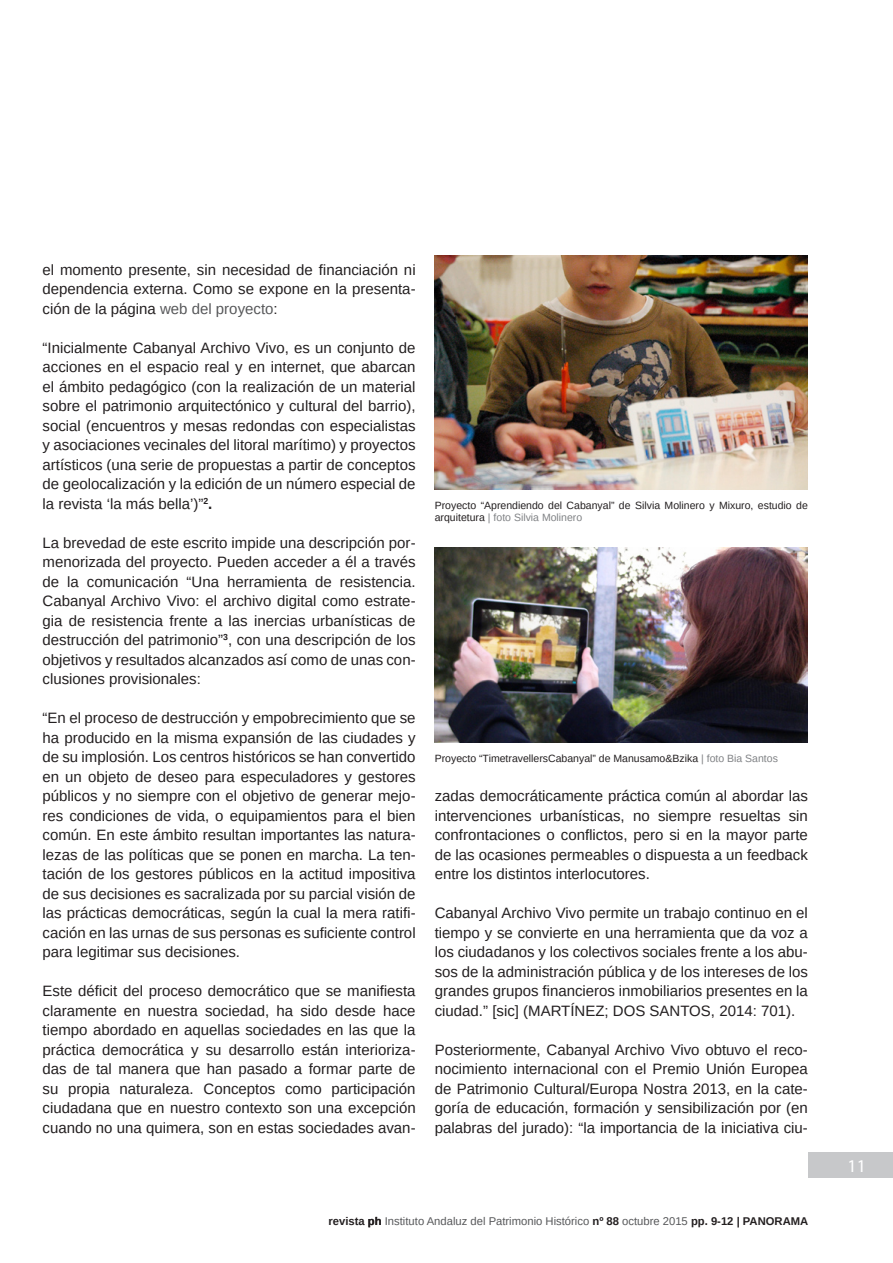
<style>
.page{position:relative;width:893px;height:1263px;background:#fff}
.page>*{position:absolute;margin:0;border:0;box-sizing:border-box;transform-origin:0 0}
.t1{font:18px "Myriad Pro";color:#fff}
.t2{font:15px/19.5px "Arimo";color:#231f20;text-align:justify}
.t3{font:11.25px "Arimo";color:#57585a}
.Pie_de_Foto{font:10.5px/12.6px "Arimo";color:#231f20}
.s1{color:#57585a}
.s2{font-weight:700}
.s3{color:#808285}
.s4{font-weight:700;color:#231f20}
</style>
<div class="page">
<div style="left:808px;top:1152px;width:85px;height:26px;background:#c7c8ca"></div>
<img style="left:435px;top:255px;width:373px;height:234px">
<img style="left:435px;top:548px;width:373px;height:195px">
<p class="t2" style="left:43px;top:260px;width:375px">el momento presente, sin necesidad de financiación ni dependencia externa. Como se expone en la presenta&shy;ción de la página <span class="s1">web del proyecto</span>:</p>
<p class="t2" style="left:43px;top:338px;width:375px">“Inicialmente Cabanyal Archivo Vivo, es un conjunto de acciones en el espacio real y en internet, que abarcan el ámbito pedagógico (con la realización de un material sobre el patrimonio arquitectónico y cultural del barrio), social (encuentros y mesas redondas con especialistas y asociaciones vecinales del litoral marítimo) y proyectos artísticos (una serie de propuestas a partir de conceptos de geolocalización y la edición de un número especial de la revista ‘la más bella’)”<sup>2</sup><span class="s2">.</span></p>
<p class="t2" style="left:43px;top:533px;width:375px">La brevedad de este escrito impide una descripción por&shy;menorizada del proyecto. Pueden acceder a él a través de la comunicación “Una herramienta de resistencia.<br>Cabanyal Archivo Vivo: el archivo digital como estrate&shy;gia de resistencia frente a las inercias urbanísticas de destrucción del patrimonio”<sup>3</sup>, con una descripción de los objetivos y resultados alcanzados así como de unas con&shy;clusiones provisionales:</p>
<p class="t2" style="left:43px;top:708px;width:375px">“En el proceso de destrucción y empobrecimiento que se ha producido en la misma expansión de las ciudades y de su implosión. Los centros históricos se han convertido en un objeto de deseo para especuladores y gestores públicos y no siempre con el objetivo de generar mejo&shy;res condiciones de vida, o equipamientos para el bien común. En este ámbito resultan importantes las natura&shy;lezas de las políticas que se ponen en marcha. La ten&shy;tación de los gestores públicos en la actitud impositiva de sus decisiones es sacralizada por su parcial visión de las prácticas democráticas, según la cual la mera ratifi&shy;cación en las urnas de sus personas es suficiente control para legitimar sus decisiones.</p>
<p class="t2" style="left:43px;top:981px;width:375px">Este déficit del proceso democrático que se manifiesta claramente en nuestra sociedad, ha sido desde hace tiempo abordado en aquellas sociedades en las que la práctica democrática y su desarrollo están interioriza&shy;das de tal manera que han pasado a formar parte de su propia naturaleza. Conceptos como participación ciudadana que en nuestro contexto son una excepción cuando no una quimera, son en estas sociedades avan-</p>
<p class="Pie_de_Foto" style="left:435px;top:499px;width:375px">Proyecto “Aprendiendo del Cabanyal” de Silvia Molinero y Mixuro, estudio de arquitetura <span class="s3">| foto Silvia Molinero</span></p>
<p class="Pie_de_Foto" style="left:435px;top:752px;width:345px">Proyecto “TimetravellersCabanyal” de Manusamo&amp;Bzika <span class="s3">| foto Bia Santos</span></p>
<p class="t2" style="left:435px;top:786px;width:375px">zadas democráticamente práctica común al abordar las intervenciones urbanísticas, no siempre resueltas sin confrontaciones o conflictos, pero si en la mayor parte de las ocasiones permeables o dispuesta a un feedback entre los distintos interlocutores.</p>
<p class="t2" style="left:435px;top:903px;width:375px">Cabanyal Archivo Vivo permite un trabajo continuo en el tiempo y se convierte en una herramienta que da voz a los ciudadanos y los colectivos sociales frente a los abu&shy;sos de la administración pública y de los intereses de los grandes grupos financieros inmobiliarios presentes en la ciudad.” [sic] (MARTÍNEZ; DOS SANTOS, 2014: 701).</p>
<p class="t2" style="left:435px;top:1040px;width:375px">Posteriormente, Cabanyal Archivo Vivo obtuvo el reco&shy;nocimiento internacional con el Premio Unión Europea de Patrimonio Cultural/Europa Nostra 2013, en la cate&shy;goría de educación, formación y sensibilización por (en palabras del jurado): “la importancia de la iniciativa ciu-</p>
<p class="t3" style="left:329px;top:1213px;width:481px"><span class="s4">REVISTA PH</span> Instituto Andaluz del Patrimonio Histórico <span class="s4">Nº 88</span> octubre 2015 <span class="s4">PP. 9-12 | PANORAMA</span></p>
<p class="t1" style="left:848px;top:1155px;width:20px">11</p>
</div>
